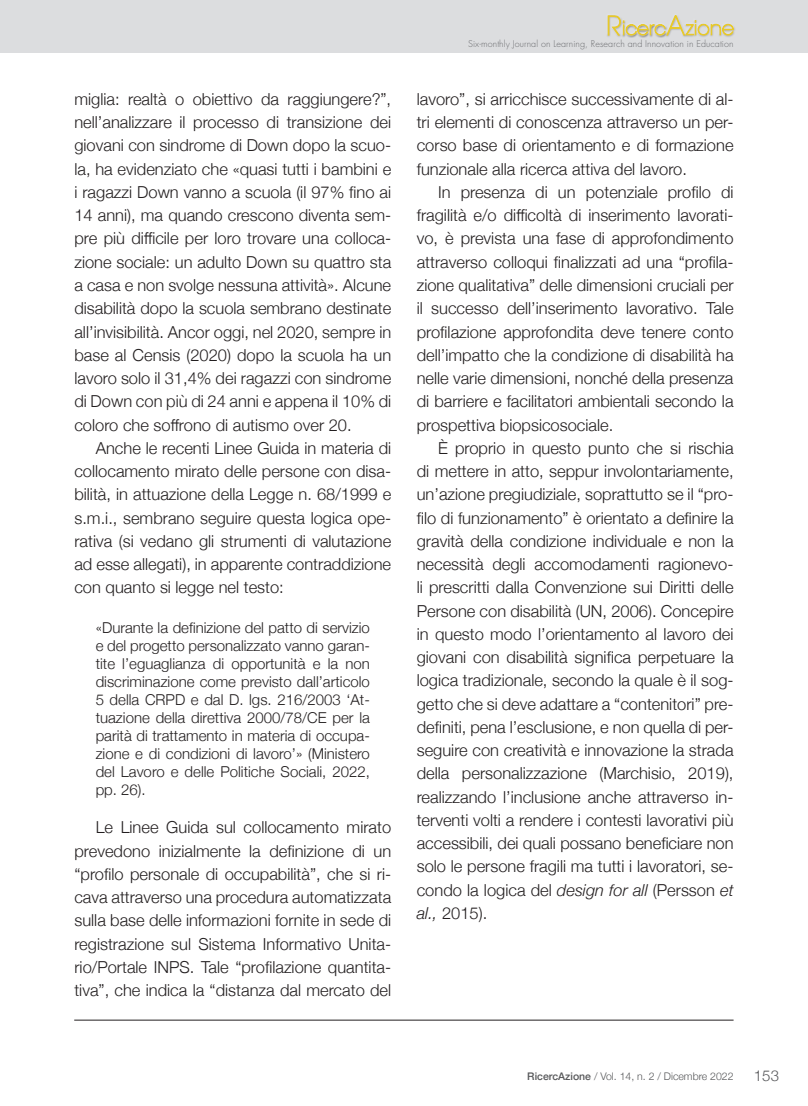
<style>
.page{position:relative;width:808px;height:1106px;background:#fff}
.page>*{position:absolute;margin:0;border:0;box-sizing:border-box;transform-origin:0 0}
.t1{font:300 16.5px/23.2px "Helvetica Neue";color:#231f20;text-align:justify}
.t2{font:300 15px/18px "Helvetica Neue";color:#231f20;text-align:justify}
.t3{font:300 15px "Helvetica Neue";color:#57585a}
.t4{font:300 10.5px "Helvetica Neue";color:#57585a}
.t5{font:300 9px "Futura";letter-spacing:.01em;color:#6c6d70}
.s1{font-style:italic}
.s2{font-weight:500}
</style>
<div class="page">
<div style="left:0;top:0;width:808px;height:53px;background:#dcdddf"></div>
<hr style="left:74px;top:1019px;width:659px;height:1px;background:#231f20">
<div style="left:606px;top:15px;width:18px;height:23px;background:#231f20;opacity:.3"></div>
<div style="left:621px;top:19px;width:47px;height:19px;background:#231f20;opacity:.5"></div>
<div style="left:664px;top:13px;width:20px;height:24px;background:#dcdddf"></div>
<div style="left:665px;top:14px;width:22px;height:24px;background:#dcdddf"></div>
<div style="left:684px;top:19px;width:52px;height:19px;background:#231f20;opacity:.3"></div>
<svg style="left:608px;top:15px;width:126px;height:21px"></svg>
<p class="t1" style="left:74px;top:86px;width:318px">miglia: realtà o obiettivo da raggiungere?”, nell’analizzare il processo di transizione dei giovani con sindrome di Down dopo la scuo&shy;la, ha evidenziato che «quasi tutti i bambini e i ragazzi Down vanno a scuola (il 97% fino ai 14 anni), ma quando crescono diventa sem&shy;pre più difficile per loro trovare una colloca&shy;zione sociale: un adulto Down su quattro sta a casa e non svolge nessuna attività». Alcune disabilità dopo la scuola sembrano destinate all’invisibilità. Ancor oggi, nel 2020, sempre in base al Censis (2020) dopo la scuola ha un lavoro solo il 31,4% dei ragazzi con sindrome di Down con più di 24 anni e appena il 10% di coloro che soffrono di autismo over 20.</p>
<p class="t1" style="left:74px;top:435px;width:318px;text-indent:21px">Anche le recenti Linee Guida in materia di collocamento mirato delle persone con disa&shy;bilità, in attuazione della Legge n. 68/1999 e s.m.i., sembrano seguire questa logica ope&shy;rativa (si vedano gli strumenti di valutazione ad esse allegati), in apparente contraddizione con quanto si legge nel testo:</p>
<p class="t2" style="left:96px;top:617px;width:276px">«Durante la definizione del patto di servizio e del progetto personalizzato vanno garan&shy;tite l’eguaglianza di opportunità e la non discriminazione come previsto dall’articolo 5 della CRPD e dal D. lgs. 216/2003 ‘At&shy;tuazione della direttiva 2000/78/CE per la parità di trattamento in materia di occupa&shy;zione e di condizioni di lavoro’» (Ministero del Lavoro e delle Politiche Sociali, 2022, pp. 26).</p>
<p class="t1" style="left:74px;top:814px;width:318px;text-indent:21px">Le Linee Guida sul collocamento mirato prevedono inizialmente la definizione di un “profilo personale di occupabilità”, che si ri&shy;cava attraverso una procedura automatizzata sulla base delle informazioni fornite in sede di registrazione sul Sistema Informativo Unita&shy;rio/Portale INPS. Tale “profilazione quantita&shy;tiva”, che indica la “distanza dal mercato del</p>
<p class="t5" style="left:468px;top:38px;width:267px">Six-monthly Journal on Learning, Research and Innovation in Education</p>
<p class="t1" style="left:417px;top:86px;width:318px">lavoro”, si arricchisce successivamente di al&shy;tri elementi di conoscenza attraverso un per&shy;corso base di orientamento e di formazione funzionale alla ricerca attiva del lavoro.</p>
<p class="t1" style="left:417px;top:179px;width:318px;text-indent:21px">In presenza di un potenziale profilo di fragilità e/o difficoltà di inserimento lavorati&shy;vo, è prevista una fase di approfondimento attraverso colloqui finalizzati ad una “profila&shy;zione qualitativa” delle dimensioni cruciali per il successo dell’inserimento lavorativo. Tale profilazione approfondita deve tenere conto dell’impatto che la condizione di disabilità ha nelle varie dimensioni, nonché della presenza di barriere e facilitatori ambientali secondo la prospettiva biopsicosociale.</p>
<p class="t1" style="left:417px;top:435px;width:318px;text-indent:21px">È proprio in questo punto che si rischia di mettere in atto, seppur involontariamente, un’azione pregiudiziale, soprattutto se il “pro&shy;filo di funzionamento” è orientato a definire la gravità della condizione individuale e non la necessità degli accomodamenti ragionevo&shy;li prescritti dalla Convenzione sui Diritti delle Persone con disabilità (UN, 2006). Concepire in questo modo l’orientamento al lavoro dei giovani con disabilità significa perpetuare la logica tradizionale, secondo la quale è il sog&shy;getto che si deve adattare a “contenitori” pre&shy;definiti, pena l’esclusione, e non quella di per&shy;seguire con creatività e innovazione la strada della personalizzazione (Marchisio, 2019), realizzando l’inclusione anche attraverso in&shy;terventi volti a rendere i contesti lavorativi più accessibili, dei quali possano beneficiare non solo le persone fragili ma tutti i lavoratori, se&shy;condo la logica del <span class="s1">design for all</span> (Persson <span class="s1">et al.,</span> 2015).</p>
<p class="t4" style="left:527px;top:1067px;width:208px"><span class="s2">RicercAzione</span> / Vol. 14, n. 2 / Dicembre 2022</p>
<p class="t3" style="left:754px;top:1063px;width:27px">153</p>
</div>
